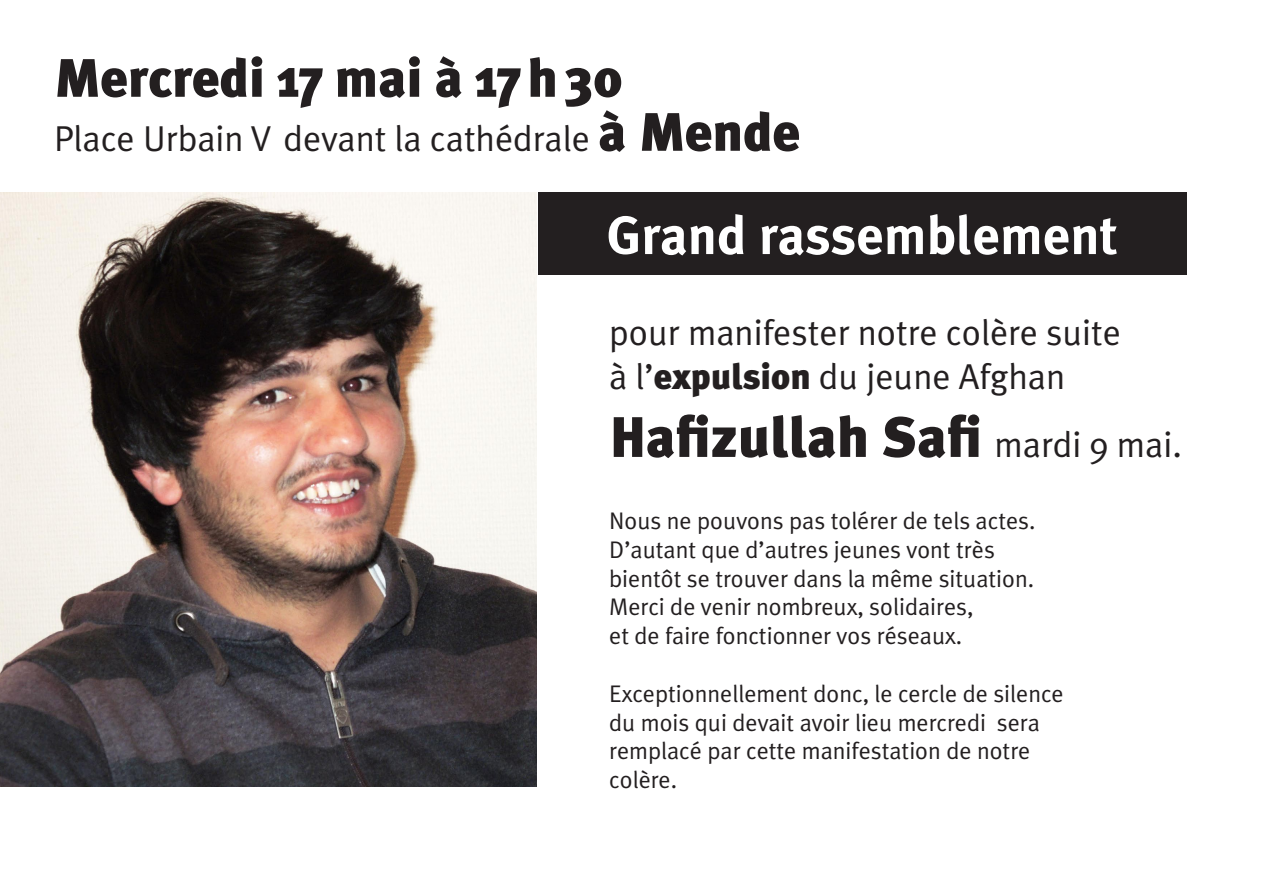
<style>
.page{position:relative;width:1263px;height:893px;background:#fff}
.page>*{position:absolute;margin:0;border:0;box-sizing:border-box;transform-origin:0 0}
.t1{font:900 57px "Meta Plus";color:#231f20}
.t2{font:900 54px "Meta Plus";color:#231f20}
.t3{font:700 54px "Meta Plus";color:#fff}
.t4{font:36px/43.2px "Meta Plus Normal";color:#231f20}
.t5{font:24px/28.8px "Meta Plus Normal";color:#231f20}
.s1{font-family:"Meta Plus";font-weight:900;font-size:54px}
.s2{font-family:"Meta Plus";font-weight:900}
.s3{font-family:"Meta Plus Normal";font-weight:400;font-size:36px}
</style>
<div class="page">
<img style="left:0;top:192px;width:537px;height:595px">
<div style="left:538px;top:192px;width:648px;height:82px;background:#231f20"></div>
<p class="t2" style="left:54px;top:46px;width:570px">Mercredi 17 mai à 17h30</p>
<p class="t4" style="left:54px;top:116px;width:748px">Place Urbain V devant la cathédrale <span class="s1">à Mende</span></p>
<p class="t3" style="left:606px;top:204px;width:513px">Grand rassemblement</p>
<p class="t4" style="left:609px;top:311px;width:513px">pour manifester notre colère suite à l’<span class="s2">expulsion</span> du jeune Afghan</p>
<p class="t1" style="left:609px;top:404px;width:574px">Hafizullah Safi <span class="s3">mardi 9 mai.</span></p>
<p class="t5" style="left:609px;top:506px;width:428px">Nous ne pouvons pas tolérer de tels actes.<br>D’autant que d’autres jeunes vont très bientôt se trouver dans la même situation.<br>Merci de venir nombreux, solidaires,</p>
<p class="t5" style="left:609px;top:621px;width:355px">et de faire fonctionner vos réseaux.</p>
<p class="t5" style="left:609px;top:679px;width:456px">Exceptionnellement donc, le cercle de silence du mois qui devait avoir lieu mercredi sera remplacé par cette manifestation de notre colère.</p>
</div>
